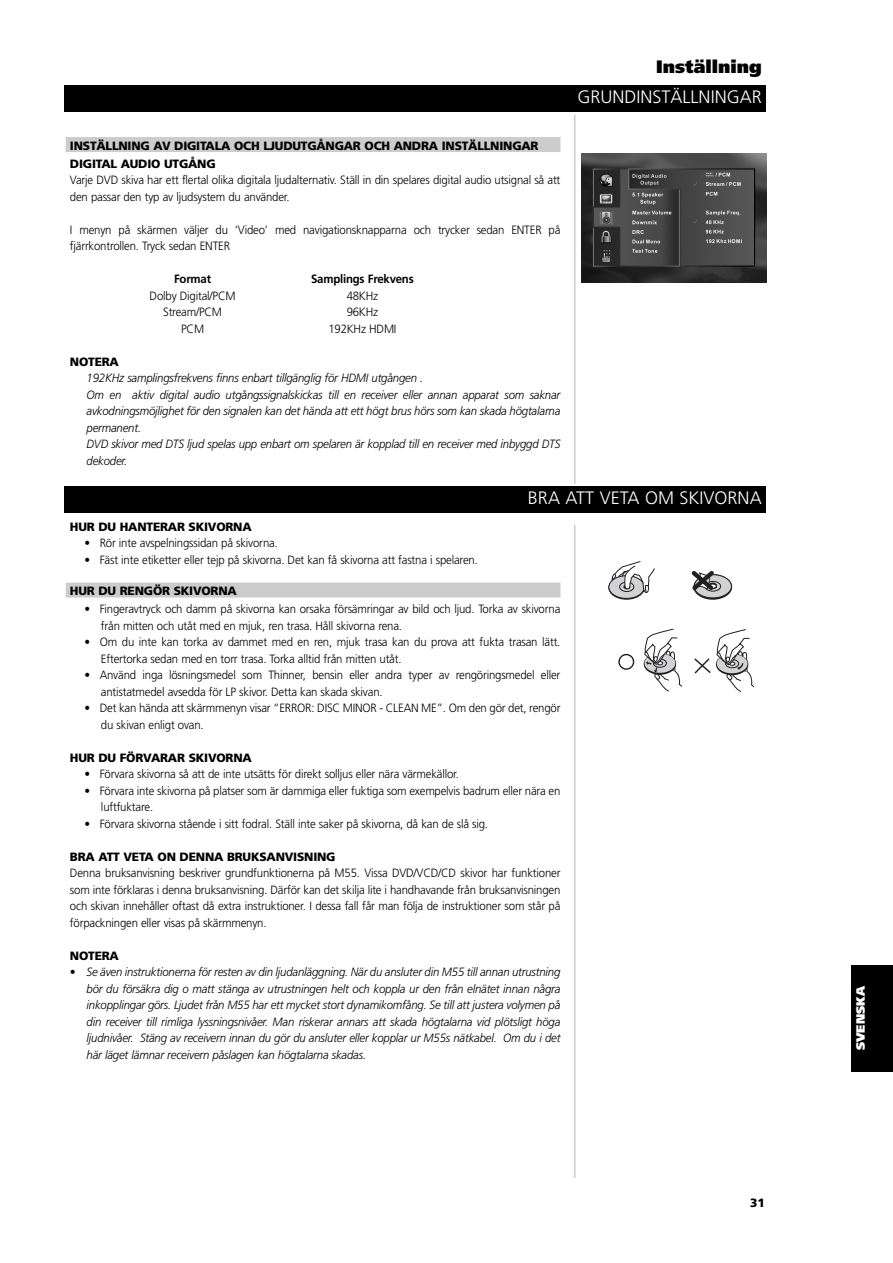
<style>
.page{position:relative;width:893px;height:1263px;background:#fff}
.page>*{position:absolute;margin:0;border:0;box-sizing:border-box;transform-origin:0 0}
.t1{font:300 18px "Frutiger";color:#fff}
.t2{font:900 18px "Frutiger";color:#000}
.t3{font:300 12px/16.5px "Frutiger";letter-spacing:-.015em;color:#000;scale:.95 1}
.t4{font:italic 300 12px/16.5px "Frutiger";letter-spacing:-.015em;color:#000;scale:.95 1}
.t5{font:900 12px/18px "Frutiger";letter-spacing:-.02em;color:#000}
.t6{font:700 12px "Frutiger";letter-spacing:-.015em;color:#000;scale:.95 1}
.t7{font:900 12px "Frutiger";color:#fff}
</style>
<div class="page">
<hr style="left:574px;top:115px;width:1px;height:1063px;background:#ccc">
<div style="left:851px;top:965px;width:41px;height:106px;background:#000"></div>
<div style="left:562px;top:485px;width:28px;height:40px;background:#fff"></div>
<div style="left:66px;top:137px;width:494px;height:15px;background:#ccc"></div>
<div style="left:66px;top:583px;width:494px;height:15px;background:#ccc"></div>
<div style="left:64px;top:85px;width:702px;height:27px;background:#000"></div>
<div style="left:64px;top:486px;width:702px;height:26px;background:#000"></div>
<img style="left:581px;top:153px;width:185px;height:130px">
<svg style="left:644px;top:628px;width:38px;height:64px"></svg>
<svg style="left:618px;top:654px;width:16px;height:16px"></svg>
<svg style="left:694px;top:658px;width:16px;height:16px"></svg>
<svg style="left:716px;top:629px;width:38px;height:63px"></svg>
<svg style="left:608px;top:576px;width:36px;height:24px"></svg>
<div style="left:609px;top:576px;width:35px;height:22px;background:#d1d2d4;border-radius:50%"></div>
<div style="left:608px;top:575px;width:36px;height:24px;border:1px solid #231f20;border-radius:50%"></div>
<svg style="left:611px;top:561px;width:43px;height:32px"></svg>
<svg style="left:693px;top:574px;width:39px;height:26px"></svg>
<div style="left:694px;top:575px;width:37px;height:23px;background:#d1d2d4;border-radius:50%"></div>
<div style="left:694px;top:574px;width:37px;height:24px;border:1px solid #231f20;border-radius:50%"></div>
<div style="left:704px;top:581px;width:17px;height:11px;border:1px solid #231f20;border-radius:50%"></div>
<svg style="left:691px;top:571px;width:26px;height:21px"></svg>
<h1 class="t2" style="left:656px;top:60px;width:107px">Inställning</h1>
<p class="t5" style="left:70px;top:137px;width:470px">INSTÄLLNING AV DIGITALA OCH LJUDUTGÅNGAR OCH ANDRA INSTÄLLNINGAR<br>DIGITAL AUDIO UTGÅNG</p>
<p class="t3" style="left:70px;top:173px;width:518px">Varje DVD skiva har ett flertal olika digitala ljudalternativ. Ställ in din spelares digital audio utsignal så att den passar den typ av ljudsystem du använder.</p>
<p class="t3" style="left:70px;top:222px;width:518px">I menyn på skärmen väljer du ‘Video’ med navigationsknapparna och trycker sedan ENTER på fjärrkontrollen. Tryck sedan ENTER</p>
<p class="t6" style="left:174px;top:274px;width:40px">Format</p>
<p class="t6" style="left:311px;top:274px;width:110px">Samplings Frekvens</p>
<p class="t3" style="left:150px;top:288px;width:92px">Dolby Digital/PCM</p>
<p class="t3" style="left:346px;top:288px;width:35px">48KHz</p>
<p class="t3" style="left:163px;top:305px;width:63px">Stream/PCM</p>
<p class="t3" style="left:346px;top:305px;width:35px">96KHz</p>
<p class="t3" style="left:181px;top:321px;width:26px">PCM</p>
<p class="t3" style="left:328px;top:321px;width:73px">192KHz HDMI</p>
<p class="t5" style="left:70px;top:353px;width:50px">NOTERA</p>
<p class="t4" style="left:87px;top:371px;width:500px">192KHz samplingsfrekvens finns enbart tillgänglig för HDMI utgången .<br>Om en aktiv digital audio utgångssignalskickas till en receiver eller annan apparat som saknar avkodningsmöjlighet för den signalen kan det hända att ett högt brus hörs som kan skada högtalarna permanent.<br>DVD skivor med DTS ljud spelas upp enbart om spelaren är kopplad till en receiver med inbyggd DTS dekoder.</p>
<h1 class="t1" style="left:577px;top:90px;width:186px">GRUNDINSTÄLLNINGAR</h1>
<h1 class="t1" style="left:528px;top:490px;width:235px">BRA ATT VETA OM SKIVORNA</h1>
<p class="t5" style="left:70px;top:518px;width:183px">HUR DU HANTERAR SKIVORNA</p>
<p class="t3" style="left:84px;top:536px;width:205px">• Rör inte avspelningssidan på skivorna.</p>
<p class="t3" style="left:84px;top:552px;width:415px">• Fäst inte etiketter eller tejp på skivorna. Det kan få skivorna att fastna i spelaren.</p>
<p class="t5" style="left:70px;top:583px;width:168px">HUR DU RENGÖR SKIVORNA</p>
<p class="t3" style="left:101px;top:602px;width:485px;text-indent:-17px">• Fingeravtryck och damm på skivorna kan orsaka försämringar av bild och ljud. Torka av skivorna från mitten och utåt med en mjuk, ren trasa. Håll skivorna rena.</p>
<p class="t3" style="left:101px;top:635px;width:485px;text-indent:-17px">• Om du inte kan torka av dammet med en ren, mjuk trasa kan du prova att fukta trasan lätt.<br>Eftertorka sedan med en torr trasa. Torka alltid från mitten utåt.</p>
<p class="t3" style="left:101px;top:668px;width:485px;text-indent:-17px">• Använd inga lösningsmedel som Thinner, bensin eller andra typer av rengöringsmedel eller antistatmedel avsedda för LP skivor. Detta kan skada skivan.</p>
<p class="t3" style="left:101px;top:701px;width:485px;text-indent:-17px">• Det kan hända att skärmmenyn visar “ERROR: DISC MINOR - CLEAN ME”. Om den gör det, rengör du skivan enligt ovan.</p>
<p class="t5" style="left:70px;top:749px;width:183px">HUR DU FÖRVARAR SKIVORNA</p>
<p class="t3" style="left:84px;top:767px;width:396px">• Förvara skivorna så att de inte utsätts för direkt solljus eller nära värmekällor.</p>
<p class="t3" style="left:101px;top:783px;width:485px;text-indent:-17px">• Förvara inte skivorna på platser som är dammiga eller fuktiga som exempelvis badrum eller nära en luftfuktare.</p>
<p class="t3" style="left:84px;top:816px;width:426px">• Förvara skivorna stående i sitt fodral. Ställ inte saker på skivorna, då kan de slå sig.</p>
<p class="t5" style="left:70px;top:848px;width:267px">BRA ATT VETA ON DENNA BRUKSANVISNING</p>
<p class="t3" style="left:70px;top:866px;width:518px;text-align:justify">Denna bruksanvisning beskriver grundfunktionerna på M55. Vissa DVD/VCD/CD skivor har funktioner som inte förklaras i denna bruksanvisning. Därför kan det skilja lite i handhavande från bruksanvisningen och skivan innehåller oftast då extra instruktioner. I dessa fall får man följa de instruktioner som står på förpackningen eller visas på skärmmenyn.</p>
<p class="t5" style="left:70px;top:947px;width:50px">NOTERA</p>
<p class="t4" style="left:87px;top:965px;width:500px;text-align:justify;text-indent:-17px">• Se även instruktionerna för resten av din ljudanläggning. När du ansluter din M55 till annan utrustning bör du försäkra dig o matt stänga av utrustningen helt och koppla ur den från elnätet innan några inkopplingar görs. Ljudet från M55 har ett mycket stort dynamikomfång. Se till att justera volymen på din receiver till rimliga lyssningsnivåer. Man riskerar annars att skada högtalarna vid plötsligt höga ljudnivåer. Stäng av receivern innan du gör du ansluter eller kopplar ur M55s nätkabel. Om du i det här läget lämnar receivern påslagen kan högtalarna skadas.</p>
<p class="t5" style="left:750px;top:1195px;width:16px">31</p>
<p class="t7" style="left:855px;top:1050px;width:66px;rotate:-90deg">SVENSKA</p>
</div>
